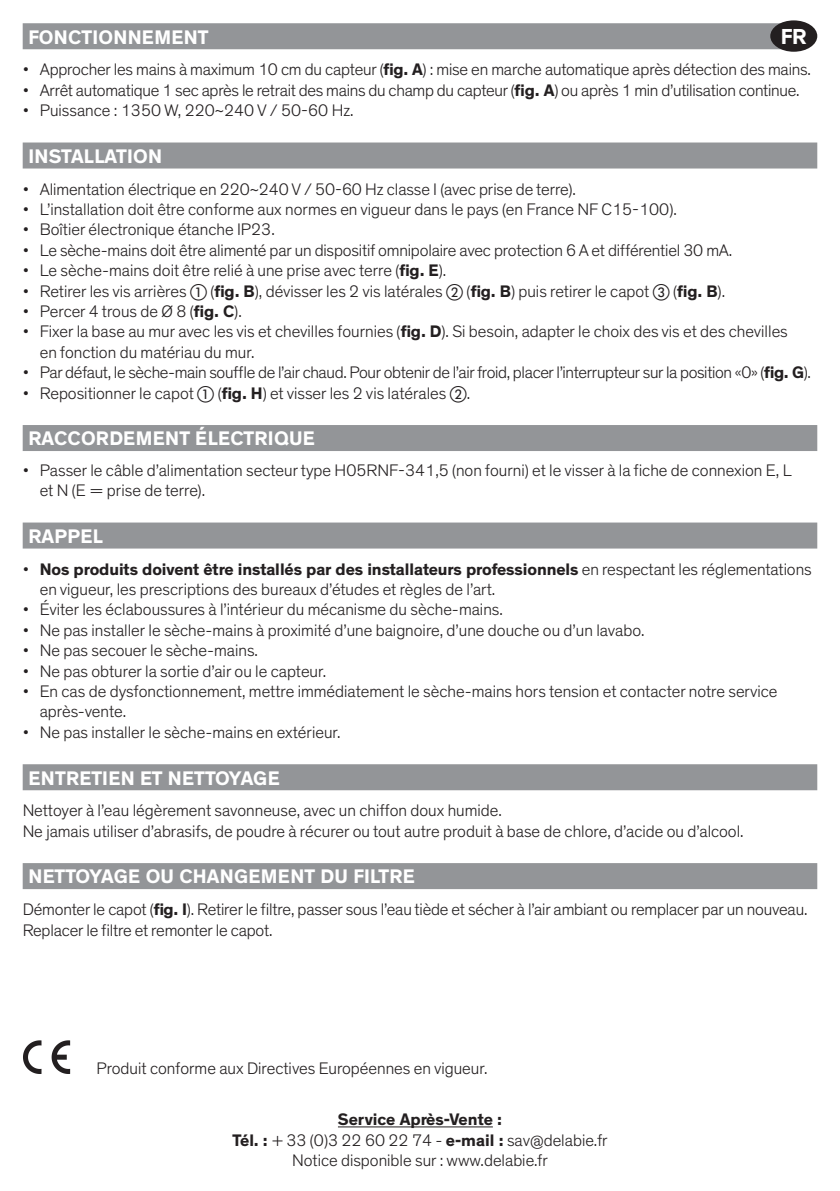
<style>
.page{position:relative;width:840px;height:1191px;background:#fff}
.page>*{position:absolute;margin:0;border:0;box-sizing:border-box;transform-origin:0 0}
.t1{font:700 22px "Theinhardt";color:#fff}
.titre_filet_gris{font:700 20px "Theinhardt";letter-spacing:.015em;color:#fff}
.titre_filet_gris_picto{font:700 20px "Theinhardt";letter-spacing:.015em;color:#fff}
.texte_puces{font:300 17px/20.4px "Theinhardt";color:#231f20}
.Texte_standard{font:300 17px/20.4px "Theinhardt";color:#231f20;text-align:center}
.texte_puces-2{font:300 17px "Theinhardt";letter-spacing:-.02em;color:#231f20}
.s1{font-weight:700}
.s2{font-family:"European Pi One";font-weight:400}
</style>
<div class="page">
<div style="left:23px;top:23px;width:782px;height:26px;background:#939598"></div>
<div style="left:23px;top:142px;width:793px;height:26px;background:#939598"></div>
<div style="left:23px;top:425px;width:793px;height:26px;background:#939598"></div>
<div style="left:23px;top:522px;width:793px;height:26px;background:#939598"></div>
<div style="left:23px;top:764px;width:793px;height:26px;background:#939598"></div>
<div style="left:23px;top:863px;width:793px;height:26px;background:#939598"></div>
<div style="left:769px;top:20px;width:47px;height:32px;background:#231f20;border-radius:50%"></div>
<svg style="left:23px;top:1040px;width:47px;height:34px"></svg>
<hr style="left:338px;top:1126px;width:154px;height:1px;background:#231f20">
<p class="t1" style="left:780px;top:23px;width:28px">FR</p>
<p class="titre_filet_gris_picto" style="left:28px;top:24px;width:181px">FONCTIONNEMENT</p>
<p class="texte_puces" style="left:23px;top:60px;width:789px">• Approcher les mains à maximum 10 cm du capteur (<span class="s1">fig. A</span>) : mise en marche automatique après détection des mains.</p>
<p class="texte_puces" style="left:23px;top:80px;width:777px">• Arrêt automatique 1 sec après le retrait des mains du champ du capteur (<span class="s1">fig. A</span>) ou après 1 min d’utilisation continue.</p>
<p class="texte_puces" style="left:23px;top:100px;width:332px">• Puissance : 1350 W, 220~240 V / 50-60 Hz.</p>
<p class="titre_filet_gris" style="left:28px;top:144px;width:135px">INSTALLATION</p>
<p class="texte_puces" style="left:23px;top:179px;width:554px">• Alimentation électrique en 220~240 V / 50-60 Hz classe I (avec prise de terre).</p>
<p class="texte_puces" style="left:23px;top:199px;width:655px">• L’installation doit être conforme aux normes en vigueur dans le pays (en France NF C15-100).</p>
<p class="texte_puces" style="left:23px;top:220px;width:253px">• Boîtier électronique étanche IP23.</p>
<p class="texte_puces" style="left:23px;top:240px;width:710px">• Le sèche-mains doit être alimenté par un dispositif omnipolaire avec protection 6 A et différentiel 30 mA.</p>
<p class="texte_puces" style="left:23px;top:260px;width:425px">• Le sèche-mains doit être relié à une prise avec terre (<span class="s1">fig. E</span>).</p>
<p class="texte_puces" style="left:23px;top:281px;width:165px">• Retirer les vis arrières</p>
<p class="texte_puces" style="left:210px;top:281px;width:516px">(<span class="s1">fig. B</span>), dévisser les 2 vis latérales <span class="s2">b</span> (<span class="s1">fig. B</span>) puis retirer le capot <span class="s2">c</span> (<span class="s1">fig. B</span>).</p>
<p class="texte_puces" style="left:23px;top:301px;width:220px">• Percer 4 trous de Ø 8 (<span class="s1">fig. C</span>).</p>
<p class="texte_puces" style="left:40px;top:322px;width:749px;text-indent:-17px">• Fixer la base au mur avec les vis et chevilles fournies (<span class="s1">fig. D</span>). Si besoin, adapter le choix des vis et des chevilles en fonction du matériau du mur.</p>
<p class="texte_puces-2" style="left:23px;top:363px;width:789px">• Par défaut, le sèche-main souffle de l’air chaud. Pour obtenir de l’air froid, placer l’interrupteur sur la position «0» (<span class="s1">fig. G</span>).</p>
<p class="texte_puces" style="left:23px;top:383px;width:172px">• Repositionner le capot</p>
<p class="texte_puces" style="left:217px;top:383px;width:254px">(<span class="s1">fig. H</span>) et visser les 2 vis latérales <span class="s2">b</span>.</p>
<p class="titre_filet_gris" style="left:28px;top:426px;width:288px">RACCORDEMENT ÉLECTRIQUE</p>
<p class="texte_puces" style="left:40px;top:460px;width:753px;text-indent:-17px">• Passer le câble d’alimentation secteur type H05RNF-341,5 (non fourni) et le visser à la fiche de connexion E, L et N (E = prise de terre).</p>
<p class="titre_filet_gris" style="left:28px;top:524px;width:76px">RAPPEL</p>
<p class="texte_puces" style="left:40px;top:559px;width:773px;text-indent:-17px">• <span class="s1">Nos produits doivent être installés par des installateurs professionnels</span> en respectant les réglementations en vigueur, les prescriptions des bureaux d’études et règles de l’art.</p>
<p class="texte_puces" style="left:23px;top:600px;width:481px">• Éviter les éclaboussures à l’intérieur du mécanisme du sèche-mains.</p>
<p class="texte_puces" style="left:23px;top:620px;width:623px">• Ne pas installer le sèche-mains à proximité d’une baignoire, d’une douche ou d’un lavabo.</p>
<p class="texte_puces" style="left:23px;top:640px;width:237px">• Ne pas secouer le sèche-mains.</p>
<p class="texte_puces" style="left:23px;top:661px;width:305px">• Ne pas obturer la sortie d’air ou le capteur.</p>
<p class="texte_puces" style="left:40px;top:681px;width:738px;text-indent:-17px">• En cas de dysfonctionnement, mettre immédiatement le sèche-mains hors tension et contacter notre service après-vente.</p>
<p class="texte_puces" style="left:23px;top:722px;width:319px">• Ne pas installer le sèche-mains en extérieur.</p>
<p class="titre_filet_gris" style="left:28px;top:765px;width:253px">ENTRETIEN ET NETTOYAGE</p>
<p class="texte_puces" style="left:23px;top:800px;width:722px">Nettoyer à l’eau légèrement savonneuse, avec un chiffon doux humide.<br>Ne jamais utiliser d’abrasifs, de poudre à récurer ou tout autre produit à base de chlore, d’acide ou d’alcool.</p>
<p class="titre_filet_gris" style="left:28px;top:864px;width:387px">NETTOYAGE OU CHANGEMENT DU FILTRE</p>
<p class="texte_puces" style="left:23px;top:899px;width:785px">Démonter le capot (<span class="s1">fig. I</span>). Retirer le filtre, passer sous l’eau tiède et sécher à l’air ambiant ou remplacer par un nouveau.<br>Replacer le filtre et remonter le capot.</p>
<p class="Texte_standard" style="left:96px;top:1058px;width:392px">Produit conforme aux Directives Européennes en vigueur.</p>
<p class="Texte_standard" style="left:232px;top:1109px;width:376px"><span class="s1">Service Après-Vente :<br>Tél. :</span> + 33 (0)3 22 60 22 74 - <span class="s1">e-mail :</span> sav@delabie.fr<br>Notice disponible sur : www.delabie.fr</p>
</div>
